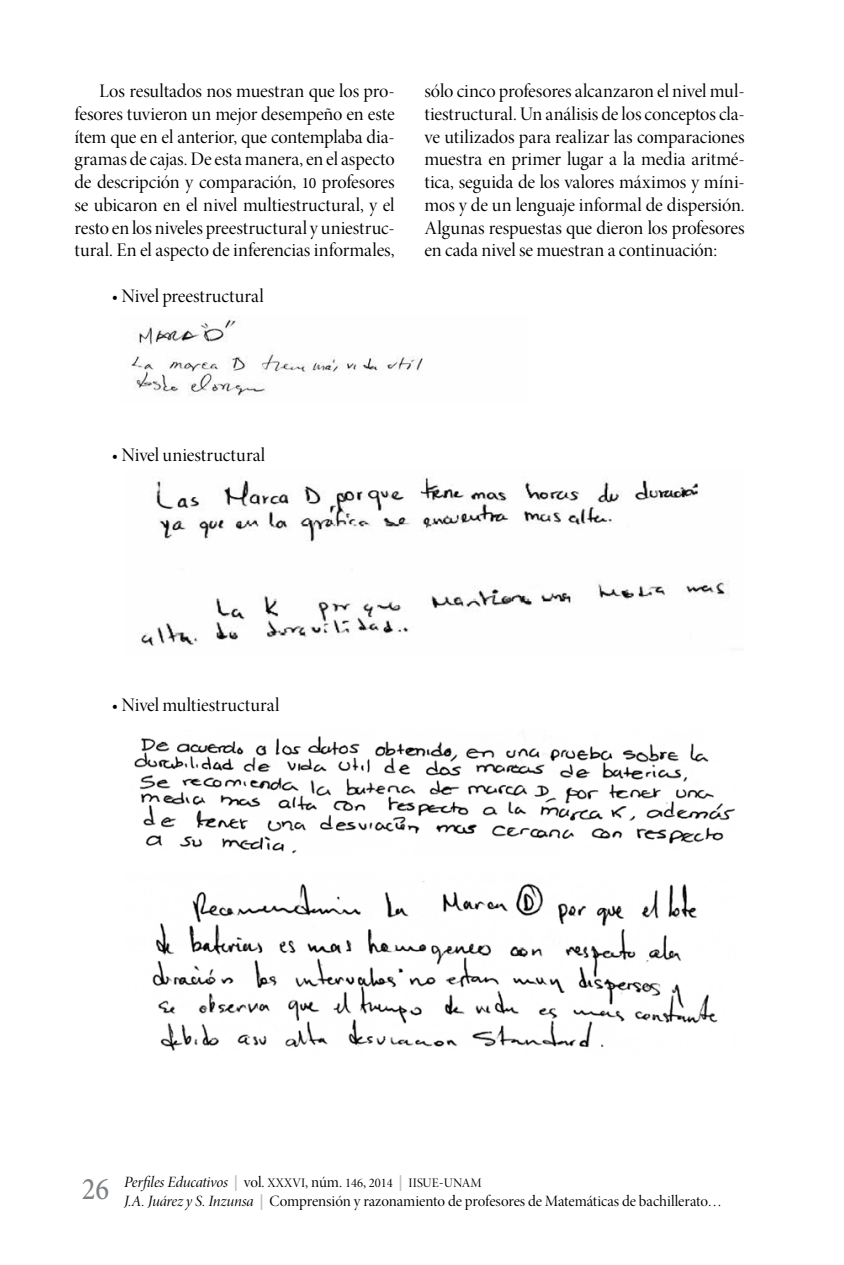
<style>
.page{position:relative;width:844px;height:1265px;background:#fff}
.page>*{position:absolute;margin:0;border:0;box-sizing:border-box;transform-origin:0 0}
.t1{font:500 31.5px "Minion Pro";color:#808285;scale:.9 1}
.t2{font:19.25px/22.8px "Minion Pro Disp";color:#000;text-align:justify}
.t3{font:15.75px "Minion Pro Disp";letter-spacing:-.005em;color:#000}
.t4{font:13.12px "Minion Pro Disp";color:#000}
.s1{font-family:"Minion Pro";font-size:15.75px}
.s2{font-family:"Minion Pro It Disp";font-size:15.75px}
.s3{font-family:"Minion Pro Bold Capt";font-size:15.75px;color:#bcbec0}
.s4{font-size:15.75px}
.s5{font-family:"Minion Pro It Disp"}
.s6{font-family:"Minion Pro Bold Capt";color:#bcbec0}
</style>
<div class="page">
<img style="left:131px;top:316px;width:292px;height:80px">
<img style="left:140px;top:477px;width:589px;height:169px">
<img style="left:134px;top:736px;width:601px;height:315px">
<p class="t2" style="left:74px;top:80px;width:322px;text-indent:25px">Los resultados nos muestran que los pro&shy;fesores tuvieron un mejor desempeño en este ítem que en el anterior, que contemplaba dia&shy;gramas de cajas. De esta manera, en el aspecto de descripción y comparación, <span class="s1">10</span> profesores se ubicaron en el nivel multiestructural, y el resto en los niveles preestructural y uniestruc&shy;tural. En el aspecto de inferencias informales,</p>
<p class="t2" style="left:424px;top:80px;width:321px">sólo cinco profesores alcanzaron el nivel mul&shy;tiestructural. Un análisis de los conceptos cla&shy;ve utilizados para realizar las comparaciones muestra en primer lugar a la media aritmé&shy;tica, seguida de los valores máximos y míni&shy;mos y de un lenguaje informal de dispersión.<br>Algunas respuestas que dieron los profesores en cada nivel se muestran a continuación:</p>
<p class="t2" style="left:112px;top:285px;width:154px">• Nivel preestructural</p>
<p class="t2" style="left:112px;top:444px;width:155px">• Nivel uniestructural</p>
<p class="t2" style="left:112px;top:694px;width:169px">• Nivel multiestructural</p>
<h1 class="t1" style="left:82px;top:1167px;width:32px">26</h1>
<p class="t4" style="left:124px;top:1175px;width:359px"><span class="s2">Perfiles Educativos</span> <span class="s3">|</span> <span class="s4">vol.</span> XXXVI<span class="s4">, núm.</span> 146<span class="s4">,</span> 2014 <span class="s3">|</span> IISUE<span class="s4">-</span>UNAM</p>
<p class="t3" style="left:124px;top:1192px;width:599px"><span class="s5">J.A. Juárez y S. Inzunsa</span> <span class="s6">|</span> Comprensión y razonamiento de profesores de Matemáticas de bachillerato…</p>
</div>
